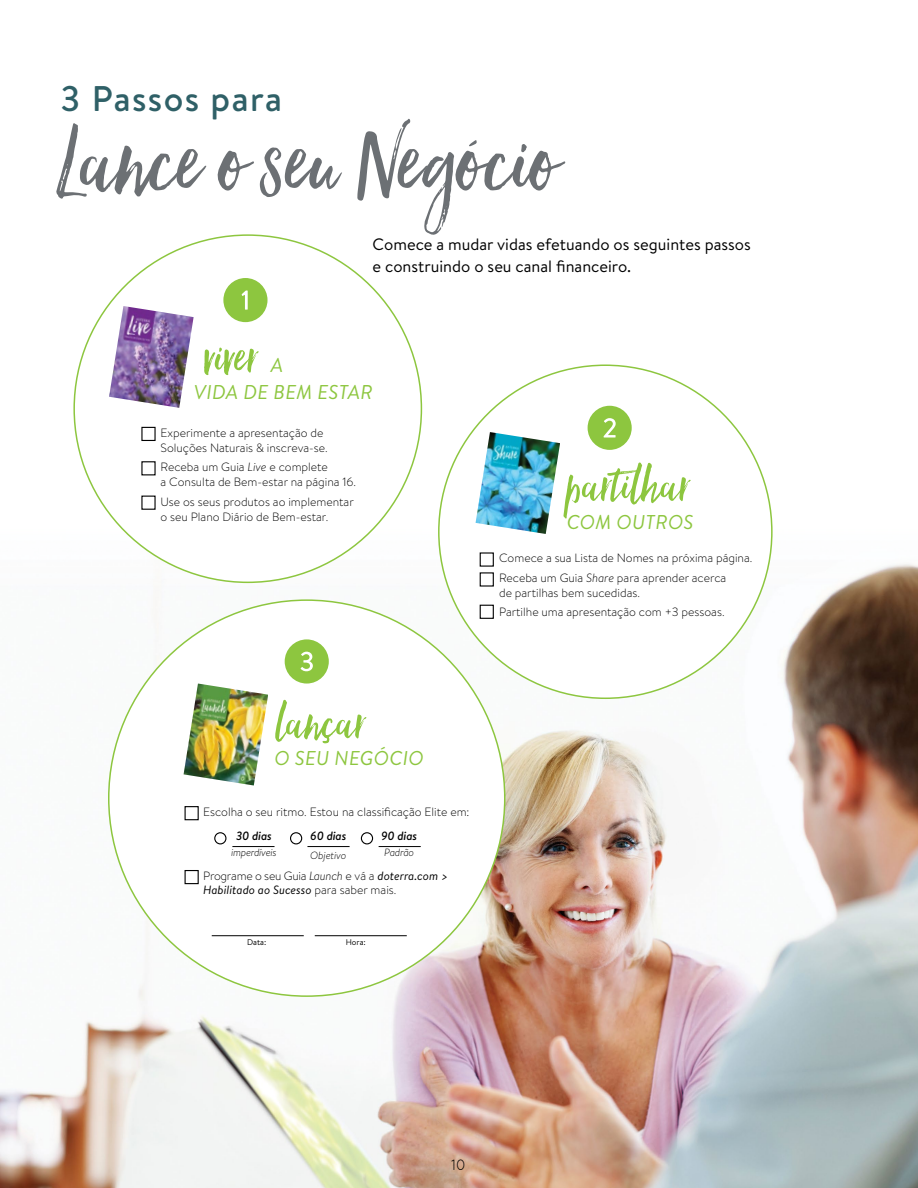
<style>
.page{position:relative;width:918px;height:1188px;background:#fff}
.page>*{position:absolute;margin:0;border:0;box-sizing:border-box;transform-origin:0 0}
.t1{font:120px "Hello Beautiful";color:#6c7074}
.t2{font:61.8px "Hello Beautiful";color:#8dc63f}
.t3{font:500 35.55px "Brandon Text";letter-spacing:.04em;color:#2f6067}
.t4{font:italic 19.95px "Brandon Text";letter-spacing:.02em;color:#8dc63f}
.t5{font:16.5px/22.5px "Brandon Text";color:#000}
.t6{font:15px "Quicksand";color:#000}
.t7{font:300 12px/15px "Brandon Text";color:#000}
.t8{font:300 12px/13.5px "Brandon Text";letter-spacing:-.02em;color:#000}
.t9{font:italic 500 12px "Brandon Text";letter-spacing:-.01em;color:#000}
.t10{font:italic 300 10.5px "Brandon Text";letter-spacing:-.025em;color:#000}
.t11{font:8.25px "Brandon Text";letter-spacing:-.005em;color:#000}
.s1{font-style:italic}
.s2{font-weight:400;font-style:italic}
</style>
<div class="page">
<img style="left:0;top:514px;width:918px;height:674px">
<hr style="left:917px;top:1090px;width:1px;height:98px;background:#5bb6b1">
<div style="left:439px;top:365px;width:333px;height:333px;background:#fff;border-radius:50%"></div>
<div style="left:480px;top:605px;width:14px;height:14px;border:1px solid #000"></div>
<div style="left:480px;top:572px;width:14px;height:15px;border:1px solid #000"></div>
<div style="left:480px;top:552px;width:14px;height:15px;border:1px solid #000"></div>
<div style="left:588px;top:406px;width:44px;height:44px;background:#8dc63f;border-radius:50%"></div>
<svg style="left:604px;top:418px;width:12px;height:20px"></svg>
<img style="left:476px;top:432px;width:84px;height:102px">
<div style="left:74px;top:235px;width:347px;height:347px;background:#fff;border-radius:50%"></div>
<img style="left:109px;top:306px;width:85px;height:102px">
<div style="left:223px;top:278px;width:45px;height:44px;background:#8dc63f;border-radius:50%"></div>
<svg style="left:242px;top:291px;width:6px;height:19px"></svg>
<div style="left:141px;top:427px;width:15px;height:14px;border:1px solid #000"></div>
<div style="left:109px;top:600px;width:396px;height:396px;background:#fff;border-radius:50%"></div>
<div style="left:285px;top:639px;width:44px;height:45px;background:#8dc63f;border-radius:50%"></div>
<svg style="left:301px;top:652px;width:12px;height:19px"></svg>
<img style="left:184px;top:684px;width:84px;height:102px">
<hr style="left:212px;top:935px;width:92px;height:1px;background:#000">
<hr style="left:315px;top:935px;width:92px;height:1px;background:#000">
<hr style="left:232px;top:846px;width:43px;height:1px;background:#000">
<hr style="left:307px;top:846px;width:43px;height:1px;background:#000">
<hr style="left:379px;top:846px;width:42px;height:1px;background:#000">
<div style="left:185px;top:870px;width:14px;height:14px;border:1px solid #000"></div>
<div style="left:185px;top:806px;width:14px;height:14px;border:1px solid #000"></div>
<div style="left:214px;top:832px;width:12px;height:12px;border:1px solid #000;border-radius:50%"></div>
<div style="left:290px;top:832px;width:12px;height:12px;border:1px solid #000;border-radius:50%"></div>
<div style="left:361px;top:832px;width:12px;height:12px;border:1px solid #000;border-radius:50%"></div>
<h3 class="t3" style="left:60px;top:74px;width:223px">3 Passos para</h3>
<h1 class="t1" style="left:55px;top:93px;width:503px">Lance o seu Negócio</h1>
<h3 class="t5" style="left:373px;top:232px;width:380px">Comece a mudar vidas efetuando os seguintes passos e construindo o seu canal financeiro.</h3>
<h2 class="t2" style="left:204px;top:321px;width:55px">viver</h2>
<h3 class="t4" style="left:271px;top:352px;width:14px">A</h3>
<h3 class="t4" style="left:194px;top:379px;width:181px">VIDA DE BEM ESTAR</h3>
<p class="t7" style="left:161px;top:425px;width:169px">Experimente a apresentação de<br>Soluções Naturais &amp; inscreva-se.</p>
<p class="t7" style="left:161px;top:459px;width:197px">Receba um Guia <span class="s1">Live</span> e complete<br>a Consulta de Bem-estar na página 16.</p>
<p class="t7" style="left:161px;top:494px;width:195px">Use os seus produtos ao implementar o seu Plano Diário de Bem-estar.</p>
<h2 class="t2" style="left:566px;top:450px;width:125px">partilhar</h2>
<h3 class="t4" style="left:567px;top:509px;width:128px">COM OUTROS</h3>
<p class="t7" style="left:499px;top:548px;width:255px;line-height:19.5px">Comece a sua Lista de Nomes na próxima página.<br>Receba um Guia <span class="s1">Share</span> para aprender acerca</p>
<p class="t7" style="left:499px;top:582px;width:227px;line-height:19.5px">de partilhas bem sucedidas.<br>Partilhe uma apresentação com +3 pessoas.</p>
<h2 class="t2" style="left:275px;top:687px;width:91px">lançar</h2>
<h3 class="t4" style="left:274px;top:745px;width:151px">O SEU NEGÓCIO</h3>
<p class="t7" style="left:203px;top:804px;width:268px">Escolha o seu ritmo. Estou na classificação Elite em:</p>
<p class="t9" style="left:310px;top:827px;width:37px">60 dias</p>
<p class="t10" style="left:310px;top:849px;width:38px">Objetivo</p>
<p class="t9" style="left:236px;top:827px;width:37px">30 dias</p>
<p class="t10" style="left:231px;top:846px;width:47px">imperdíveis</p>
<p class="t8" style="left:203px;top:869px;width:247px">Programe o seu Guia <span class="s1">Launch</span> e vá a <span class="s2">doterra.com &gt;<br>Habilitado ao Sucesso</span> para saber mais.</p>
<p class="t9" style="left:381px;top:827px;width:37px">90 dias</p>
<p class="t10" style="left:384px;top:846px;width:31px">Padrão</p>
<p class="t11" style="left:247px;top:937px;width:21px">Data:</p>
<p class="t11" style="left:346px;top:937px;width:21px">Hora:</p>
<p class="t6" style="left:451px;top:1156px;width:17px">10</p>
</div>
